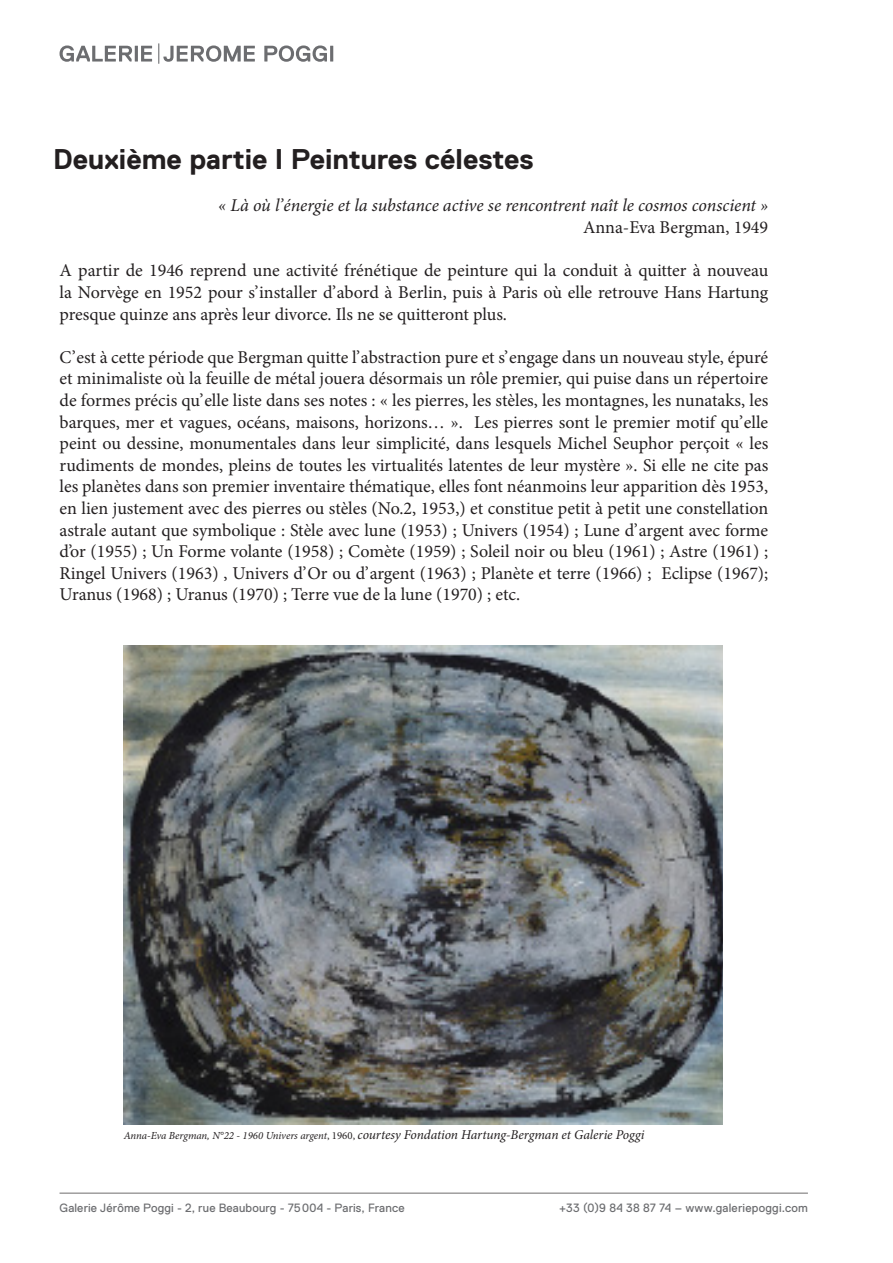
<style>
.page{position:relative;width:893px;height:1263px;background:#fff}
.page>*{position:absolute;margin:0;border:0;box-sizing:border-box;transform-origin:0 0}
.t1{font:700 28.5px "Replica Pro";color:#231f20}
.t2{font:18px/21.6px "Minion Pro";color:#231f20;text-align:justify}
.t3{font:italic 18px "Minion Pro";letter-spacing:-.005em;color:#231f20}
.t4{font:italic 13.5px "Minion Pro";letter-spacing:-.01em;color:#231f20}
.t5{font:12px "Replica Pro";letter-spacing:.01em;color:#6c6d70}
.s1{font-size:10.8px}
.s2{font-style:normal;font-size:10.8px}
</style>
<div class="page">
<hr style="left:60px;top:1193px;width:748px;height:1px;background:#231f20">
<svg style="left:60px;top:43px;width:273px;height:21px"></svg>
<img style="left:124px;top:646px;width:598px;height:479px">
<p class="t1" style="left:53px;top:143px;width:482px">Deuxième partie I Peintures célestes</p>
<p class="t3" style="left:218px;top:193px;width:551px">« Là où l’énergie et la substance active se rencontrent naît le cosmos conscient »</p>
<p class="t2" style="left:583px;top:217px;width:187px">Anna-Eva Bergman, 1949</p>
<p class="t2" style="left:60px;top:260px;width:710px">A partir de 1946 reprend une activité frénétique de peinture qui la conduit à quitter à nouveau la Norvège en 1952 pour s’installer d’abord à Berlin, puis à Paris où elle retrouve Hans Hartung presque quinze ans après leur divorce. Ils ne se quitteront plus.</p>
<p class="t2" style="left:60px;top:346px;width:710px">C’est à cette période que Bergman quitte l’abstraction pure et s’engage dans un nouveau style, épuré et minimaliste où la feuille de métal jouera désormais un rôle premier, qui puise dans un répertoire de formes précis qu’elle liste dans ses notes : « les pierres, les stèles, les montagnes, les nunataks, les barques, mer et vagues, océans, maisons, horizons… ». Les pierres sont le premier motif qu’elle peint ou dessine, monumentales dans leur simplicité, dans lesquels Michel Seuphor perçoit « les rudiments de mondes, pleins de toutes les virtualités latentes de leur mystère ». Si elle ne cite pas les planètes dans son premier inventaire thématique, elles font néanmoins leur apparition dès 1953, en lien justement avec des pierres ou stèles (No.2, 1953,) et constitue petit à petit une constellation astrale autant que symbolique : Stèle avec lune (1953) ; Univers (1954) ; Lune d’argent avec forme d’or (1955) ; Un Forme volante (1958) ; Comète (1959) ; Soleil noir ou bleu (1961) ; Astre (1961) ; Ringel Univers (1963) , Univers d’Or ou d’argent (1963) ; Planète et terre (1966) ; Eclipse (1967); Uranus (1968) ; Uranus (1970) ; Terre vue de la lune (1970) ; etc.</p>
<p class="t4" style="left:124px;top:1125px;width:522px"><span class="s1">Anna-Eva Bergman, N°22 - 1960 Univers argent</span><span class="s2">, 1960,</span> courtesy Fondation Hartung-Bergman et Galerie Poggi</p>
<p class="t5" style="left:60px;top:1201px;width:347px">Galerie Jérôme Poggi - 2, rue Beaubourg - 75004 - Paris, France</p>
<p class="t5" style="left:559px;top:1201px;width:250px">+33 (0)9 84 38 87 74 – www.galeriepoggi.com</p>
</div>
